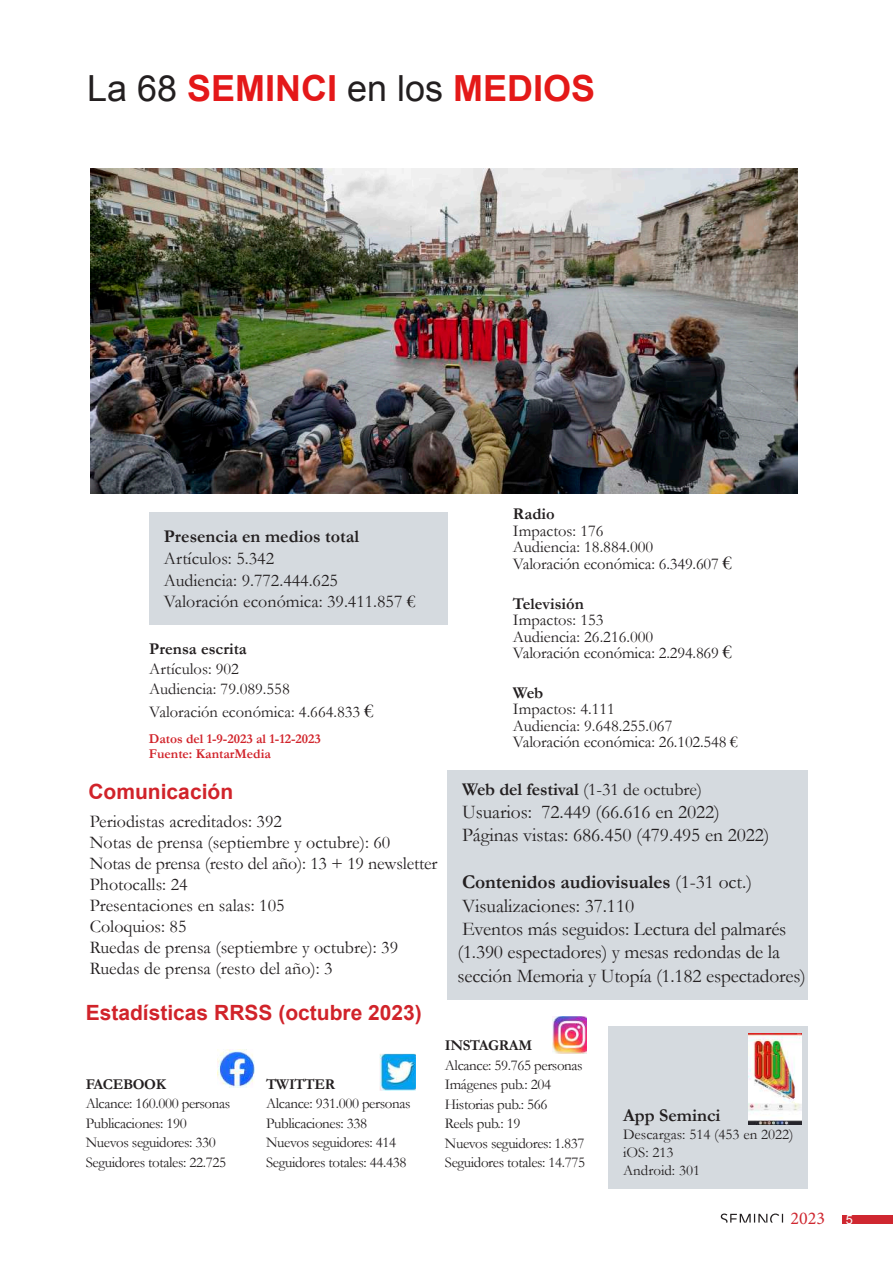
<style>
.page{position:relative;width:893px;height:1263px;background:#fff}
.page>*{position:absolute;margin:0;border:0;box-sizing:border-box;transform-origin:0 0}
.t1{font:36px "Arial";color:#231f20}
.t2{font:700 21px "Arial";color:#d1232a}
.t3{font:19.5px/23.4px "Garamond";letter-spacing:-.01em;color:#231f20}
.t4{font:18px/21px "Garamond";color:#231f20}
.t5{font:700 18px "Garamond";color:#231f20}
.t6{font:18px "Minion Pro";color:#cf2730}
.t7{font:16.5px/16.5px "Garamond";color:#231f20}
.t8{font:700 16.5px "Garamond";color:#231f20}
.t9{font:15px/19.5px "Garamond";letter-spacing:-.025em;color:#231f20}
.t10{font:15px/18px "Garamond";color:#231f20}
.t11{font:700 15px "Garamond";letter-spacing:-.025em;color:#231f20}
.t12{font:700 13.5px "Garamond";color:#d1232a}
.s1{font-weight:700;color:#e41819}
.s2{font-weight:700;color:#e41918}
.s3{font-size:19.5px}
.s4{font-weight:700}
.s5{font-family:"Arial";font-size:12.75px;color:#fff}
</style>
<div class="page">
<div style="left:843px;top:1215px;width:50px;height:9px;background:#cf2730"></div>
<svg style="left:721px;top:1213px;width:68px;height:11px"></svg>
<div style="left:149px;top:512px;width:299px;height:113px;background:#d5dadf"></div>
<img style="left:553px;top:1016px;width:34px;height:37px">
<img style="left:380px;top:1054px;width:36px;height:37px">
<img style="left:218px;top:1049px;width:37px;height:38px">
<div style="left:447px;top:770px;width:360px;height:230px;background:#d5dadf"></div>
<div style="left:608px;top:1026px;width:200px;height:162px;background:#d5dadf"></div>
<img style="left:748px;top:1034px;width:53px;height:91px">
<img style="left:91px;top:169px;width:706px;height:324px">
<h1 class="t1" style="left:87px;top:65px;width:510px">La 68 <span class="s1">SEMINCI</span> en los <span class="s2">MEDIOS</span></h1>
<p class="t5" style="left:164px;top:526px;width:197px">Presencia en medios total</p>
<p class="t4" style="left:164px;top:547px;width:253px;line-height:21.6px">Artículos: 5.342<br>Audiencia: 9.772.444.625<br>Valoración económica: 39.411.857 €</p>
<p class="t8" style="left:149px;top:639px;width:99px">Prensa escrita</p>
<p class="t7" style="left:149px;top:659px;width:142px;line-height:19.8px">Artículos: 902<br>Audiencia: 79.089.558</p>
<p class="t7" style="left:149px;top:704px;width:226px">Valoración económica: 4.664.833 <span class="s3">€</span></p>
<p class="t8" style="left:513px;top:504px;width:43px">Radio</p>
<p class="t7" style="left:513px;top:522px;width:221px">Impactos: 176<br>Audiencia: 18.884.000<br>Valoración económica: 6.349.607 <span class="s3">€</span></p>
<p class="t8" style="left:513px;top:593px;width:73px">Televisión</p>
<p class="t7" style="left:513px;top:611px;width:221px">Impactos: 153<br>Audiencia: 26.216.000<br>Valoración económica: 2.294.869 <span class="s3">€</span></p>
<p class="t8" style="left:513px;top:683px;width:32px">Web</p>
<p class="t7" style="left:513px;top:701px;width:161px">Impactos: 4.111<br>Audiencia: 9.648.255.067</p>
<p class="t12" style="left:149px;top:731px;width:174px">Datos del 1-9-2023 al 1-12-2023</p>
<p class="t7" style="left:513px;top:734px;width:227px">Valoración económica: 26.102.548 €</p>
<p class="t12" style="left:149px;top:746px;width:124px">Fuente: KantarMedia</p>
<p class="t2" style="left:88px;top:778px;width:146px">Comunicación</p>
<p class="t4" style="left:90px;top:811px;width:349px">Periodistas acreditados: 392<br>Notas de prensa (septiembre y octubre): 60<br>Notas de prensa (resto del año): 13 + 19 newsletter<br>Photocalls: 24<br>Presentaciones en salas: 105<br>Coloquios: 85<br>Ruedas de prensa (septiembre y octubre): 39<br>Ruedas de prensa (resto del año): 3</p>
<p class="t2" style="left:86px;top:999px;width:338px">Estadísticas RRSS (octubre 2023)</p>
<p class="t4" style="left:462px;top:778px;width:241px"><span class="s4">Web del festival</span> (1-31 de octubre)</p>
<p class="t3" style="left:462px;top:800px;width:309px">Usuarios: 72.449 (66.616 en 2022)<br>Páginas vistas: 686.450 (479.495 en 2022)</p>
<p class="t3" style="left:458px;top:870px;width:350px"><span class="s4">Contenidos audiovisuales</span> (1-31 oct.)<br>Visualizaciones: 37.110<br>Eventos más seguidos: Lectura del palmarés (1.390 espectadores) y mesas redondas de la sección Memoria y Utopía (1.182 espectadores)</p>
<p class="t11" style="left:86px;top:1075px;width:82px">FACEBOOK</p>
<p class="t9" style="left:86px;top:1093px;width:146px">Alcance: 160.000 personas<br>Publicaciones: 190<br>Nuevos seguidores: 330<br>Seguidores totales: 22.725</p>
<p class="t11" style="left:266px;top:1075px;width:71px">TWITTER</p>
<p class="t9" style="left:266px;top:1093px;width:146px">Alcance: 931.000 personas<br>Publicaciones: 338<br>Nuevos seguidores: 414<br>Seguidores totales: 44.438</p>
<p class="t11" style="left:445px;top:1037px;width:89px">INSTAGRAM</p>
<p class="t9" style="left:445px;top:1055px;width:142px">Alcance: 59.765 personas<br>Imágenes pub.: 204<br>Historias pub.: 566<br>Reels pub.: 19<br>Nuevos seguidores: 1.837<br>Seguidores totales: 14.775</p>
<p class="t5" style="left:623px;top:1105px;width:99px">App Seminci</p>
<p class="t10" style="left:623px;top:1125px;width:172px">Descargas: 514 (453 en 2022) iOS: 213<br>Android: 301</p>
<p class="t6" style="left:790px;top:1206px;width:64px">2023 <span class="s5">5</span></p>
</div>
